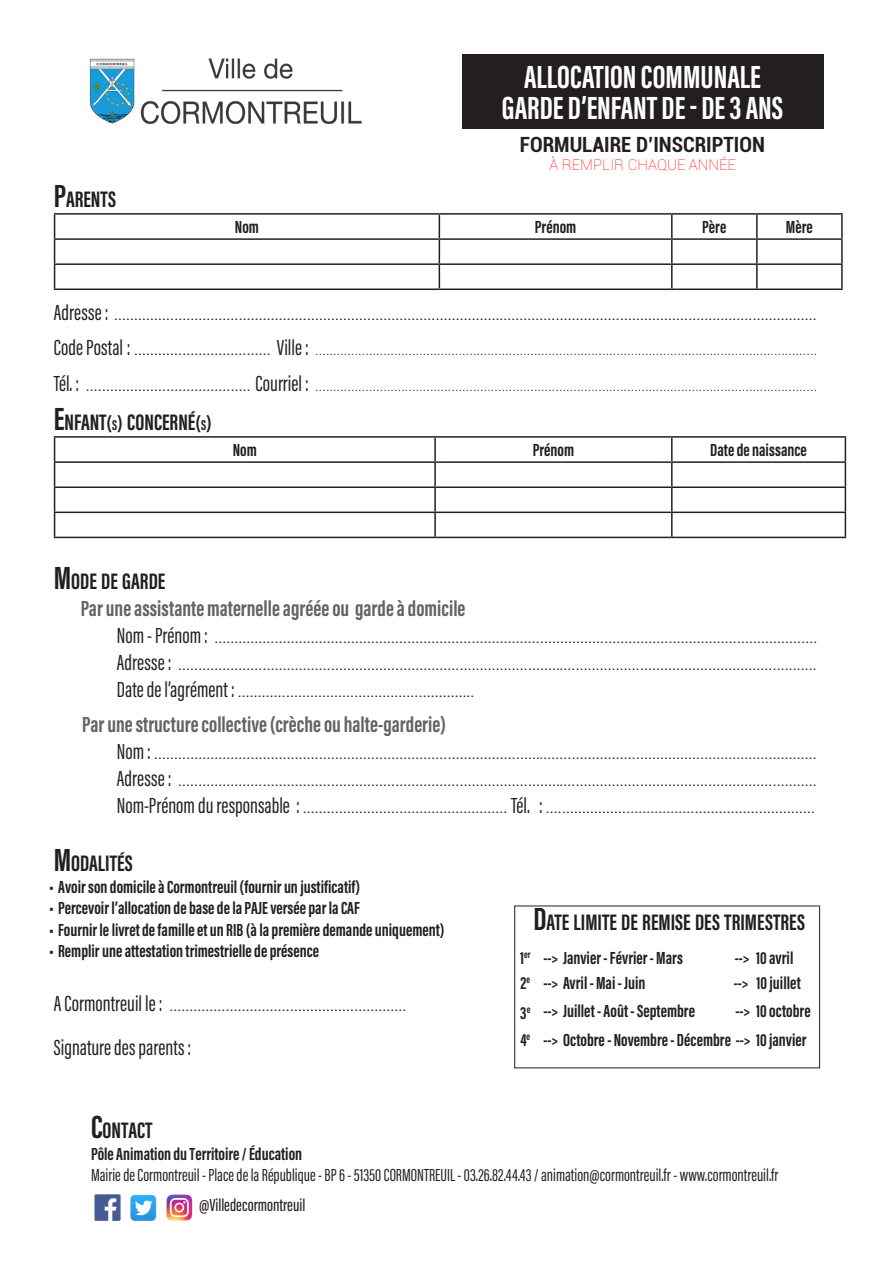
<style>
.page{position:relative;width:893px;height:1263px;background:#fff}
.page>*{position:absolute;margin:0;border:0;box-sizing:border-box;transform-origin:0 0}
.t1{font:700 33px/30.6px "Acumin Pro Extra Cond";color:#fff;text-align:center}
.t2{font:700 23.1px "Acumin Pro Extra Cond";color:#231f20}
.t3{font:700 22.5px "Acumin Pro Extra Cond";color:#636366}
.t4{font:22.5px "Acumin Pro Extra Cond";color:#231f20}
.t5{font:700 condensed 21px "Roboto";color:#231f20}
.t6{font:700 18px "Acumin Pro Extra Cond";color:#231f20}
.t7{font:18px/21.6px "Acumin Pro Extra Cond";color:#231f20}
.t8{font:500 18px "Acumin Pro Extra Cond";color:#231f20}
.t9{font:15px "Roboto";color:#231f20}
.t10{font:300 15px "Roboto";color:#231f20}
.t11{font:100 15px "Roboto";color:#f00}
.t12{font:700 10.5px "Acumin Pro Extra Cond";color:#231f20}
.s1{font-size:33px}
.s2{font-family:"Acumin Pro Extra Cond";font-size:22.5px}
.s3{font-family:"Acumin Pro Extra Cond";font-weight:400;font-size:22.5px}
.s4{font-weight:400}
.s5{font-size:21px}
.s6{font-size:14.7px}
.s7{font-size:18px}
.s8{font-weight:700}
</style>
<div class="page">
<hr style="left:54px;top:213px;width:385px;height:2px;background:#231f20">
<hr style="left:439px;top:213px;width:233px;height:2px;background:#231f20">
<hr style="left:672px;top:213px;width:85px;height:2px;background:#231f20">
<hr style="left:671px;top:215px;width:2px;height:23px;background:#231f20">
<hr style="left:757px;top:213px;width:86px;height:2px;background:#231f20">
<hr style="left:756px;top:215px;width:2px;height:23px;background:#231f20">
<hr style="left:841px;top:215px;width:2px;height:23px;background:#231f20">
<hr style="left:54px;top:238px;width:385px;height:2px;background:#231f20">
<hr style="left:439px;top:238px;width:233px;height:2px;background:#231f20">
<hr style="left:672px;top:238px;width:85px;height:2px;background:#231f20">
<hr style="left:671px;top:240px;width:2px;height:23px;background:#231f20">
<hr style="left:757px;top:238px;width:86px;height:2px;background:#231f20">
<hr style="left:756px;top:240px;width:2px;height:23px;background:#231f20">
<hr style="left:841px;top:240px;width:2px;height:23px;background:#231f20">
<hr style="left:54px;top:263px;width:385px;height:2px;background:#231f20">
<svg style="left:54px;top:215px;width:1px;height:73px"></svg>
<hr style="left:439px;top:263px;width:233px;height:2px;background:#231f20">
<svg style="left:439px;top:215px;width:1px;height:73px"></svg>
<hr style="left:672px;top:263px;width:85px;height:2px;background:#231f20">
<hr style="left:671px;top:265px;width:2px;height:23px;background:#231f20">
<hr style="left:757px;top:263px;width:86px;height:2px;background:#231f20">
<hr style="left:756px;top:265px;width:2px;height:23px;background:#231f20">
<hr style="left:841px;top:265px;width:2px;height:23px;background:#231f20">
<hr style="left:54px;top:288px;width:385px;height:2px;background:#231f20">
<hr style="left:439px;top:288px;width:233px;height:2px;background:#231f20">
<hr style="left:672px;top:288px;width:85px;height:2px;background:#231f20">
<hr style="left:757px;top:288px;width:86px;height:2px;background:#231f20">
<hr style="left:54px;top:436px;width:381px;height:2px;background:#231f20">
<hr style="left:435px;top:436px;width:237px;height:2px;background:#231f20">
<hr style="left:434px;top:438px;width:2px;height:23px;background:#231f20">
<hr style="left:672px;top:436px;width:174px;height:2px;background:#231f20">
<hr style="left:671px;top:438px;width:2px;height:23px;background:#231f20">
<hr style="left:54px;top:461px;width:381px;height:2px;background:#231f20">
<hr style="left:435px;top:461px;width:237px;height:2px;background:#231f20">
<hr style="left:434px;top:463px;width:2px;height:23px;background:#231f20">
<hr style="left:672px;top:461px;width:174px;height:2px;background:#231f20">
<hr style="left:671px;top:463px;width:2px;height:23px;background:#231f20">
<hr style="left:54px;top:486px;width:381px;height:2px;background:#231f20">
<hr style="left:435px;top:486px;width:237px;height:2px;background:#231f20">
<hr style="left:434px;top:488px;width:2px;height:24px;background:#231f20">
<hr style="left:672px;top:486px;width:174px;height:2px;background:#231f20">
<hr style="left:671px;top:488px;width:2px;height:24px;background:#231f20">
<hr style="left:54px;top:512px;width:381px;height:1px;background:#231f20">
<svg style="left:54px;top:438px;width:1px;height:99px"></svg>
<hr style="left:435px;top:512px;width:237px;height:1px;background:#231f20">
<hr style="left:434px;top:513px;width:2px;height:24px;background:#231f20">
<hr style="left:672px;top:512px;width:174px;height:1px;background:#231f20">
<hr style="left:671px;top:513px;width:2px;height:24px;background:#231f20">
<svg style="left:845px;top:438px;width:1px;height:99px"></svg>
<hr style="left:54px;top:537px;width:381px;height:1px;background:#231f20">
<hr style="left:435px;top:537px;width:237px;height:1px;background:#231f20">
<hr style="left:672px;top:537px;width:174px;height:1px;background:#231f20">
<div style="left:462px;top:54px;width:361px;height:75px;background:#231f20"></div>
<img style="left:89px;top:58px;width:273px;height:66px">
<img style="left:94px;top:1194px;width:99px;height:27px">
<div style="left:514px;top:906px;width:306px;height:162px;border:1px solid #231f20"></div>
<p class="t2" style="left:54px;top:185px;width:64px"><span class="s1">P</span>ARENTS</p>
<p class="t1" style="left:502px;top:62px;width:283px">ALLOCATION COMMUNALE<br>GARDE D’ENFANT DE - DE 3 ANS</p>
<p class="t5" style="left:520px;top:130px;width:247px">FORMULAIRE D’INSCRIPTION</p>
<p class="t11" style="left:549px;top:154px;width:188px">À REMPLIR CHAQUE ANNÉE</p>
<p class="t6" style="left:235px;top:216px;width:26px">Nom</p>
<p class="t6" style="left:535px;top:216px;width:43px">Prénom</p>
<p class="t6" style="left:702px;top:216px;width:26px">Père</p>
<p class="t6" style="left:786px;top:216px;width:29px">Mère</p>
<p class="t9" style="left:54px;top:304px;width:765px"><span class="s2">Adresse :</span> ...............................................................................................................................................................................</p>
<p class="t10" style="left:54px;top:339px;width:765px"><span class="s3">Code Postal :</span> <span class="s4">..................................</span> <span class="s3">Ville :</span> ............................................................................................................................................</p>
<p class="t10" style="left:54px;top:375px;width:765px"><span class="s3">Tél. :</span> <span class="s4">.........................................</span> <span class="s3">Courriel :</span> ............................................................................................................................................</p>
<p class="t2" style="left:54px;top:408px;width:159px"><span class="s1">E</span>NFANT<span class="s5">(</span><span class="s6">S</span><span class="s5">)</span> CONCERNÉ<span class="s5">(</span><span class="s6">S</span><span class="s5">)</span></p>
<p class="t6" style="left:233px;top:439px;width:26px">Nom</p>
<p class="t6" style="left:533px;top:439px;width:43px">Prénom</p>
<p class="t6" style="left:710px;top:439px;width:98px">Date de naissance</p>
<p class="t2" style="left:54px;top:567px;width:113px"><span class="s1">M</span>ODE DE GARDE</p>
<p class="t3" style="left:81px;top:594px;width:386px">Par une assistante maternelle agréée ou garde à domicile</p>
<p class="t9" style="left:117px;top:627px;width:702px"><span class="s2">Nom - Prénom :</span> ......................................................................................................................................................</p>
<p class="t9" style="left:117px;top:654px;width:702px"><span class="s2">Adresse :</span> ...............................................................................................................................................................</p>
<p class="t9" style="left:117px;top:681px;width:359px"><span class="s2">Date de l’agrément :</span> ...........................................................</p>
<p class="t3" style="left:82px;top:711px;width:365px">Par une structure collective (crèche ou halte-garderie)</p>
<p class="t9" style="left:117px;top:743px;width:702px"><span class="s2">Nom :</span> .....................................................................................................................................................................</p>
<p class="t9" style="left:117px;top:770px;width:702px"><span class="s2">Adresse :</span> ...............................................................................................................................................................</p>
<p class="t9" style="left:117px;top:797px;width:700px"><span class="s2">Nom-Prénom du responsable :</span> ................................................... <span class="s2">Tél. :</span> ...................................................................</p>
<p class="t2" style="left:54px;top:849px;width:81px"><span class="s1">M</span>ODALITÉS</p>
<p class="t6" style="left:49px;top:875px;width:313px">• Avoir son domicile à Cormontreuil (fournir un justificatif)</p>
<p class="t6" style="left:49px;top:897px;width:312px">• Percevoir l’allocation de base de la PAJE versée par la CAF</p>
<p class="t6" style="left:49px;top:919px;width:397px">• Fournir le livret de famille et un RIB (à la première demande uniquement)</p>
<p class="t6" style="left:49px;top:940px;width:271px">• Remplir une attestation trimestrielle de présence</p>
<p class="t9" style="left:54px;top:995px;width:354px"><span class="s2">A Cormontreuil le :</span> ...........................................................</p>
<p class="t4" style="left:54px;top:1034px;width:139px">Signature des parents :</p>
<p class="t2" style="left:534px;top:908px;width:273px"><span class="s1">D</span>ATE LIMITE DE REMISE DES TRIMESTRES</p>
<p class="t12" style="left:520px;top:948px;width:12px"><span class="s7">1</span>er</p>
<p class="t6" style="left:543px;top:946px;width:141px">--&gt; Janvier - Février - Mars</p>
<p class="t6" style="left:735px;top:946px;width:60px">--&gt; 10 avril</p>
<p class="t6" style="left:520px;top:972px;width:11px">2<sup>e</sup></p>
<p class="t6" style="left:543px;top:971px;width:104px">--&gt; Avril - Mai - Juin</p>
<p class="t6" style="left:734px;top:971px;width:68px">--&gt; 10 juillet</p>
<p class="t6" style="left:520px;top:1001px;width:12px">3<sup>e</sup></p>
<p class="t6" style="left:543px;top:1000px;width:153px">--&gt; Juillet - Août - Septembre</p>
<p class="t6" style="left:735px;top:1000px;width:77px">--&gt; 10 octobre</p>
<p class="t6" style="left:520px;top:1029px;width:11px">4<sup>e</sup></p>
<p class="t6" style="left:543px;top:1028px;width:265px">--&gt; Octobre - Novembre - Décembre --&gt; 10 janvier</p>
<p class="t2" style="left:91px;top:1116px;width:63px"><span class="s1">C</span>ONTACT</p>
<p class="t7" style="left:91px;top:1143px;width:689px"><span class="s8">Pôle Animation du Territoire / Éducation<br></span>Mairie de Cormontreuil - Place de la République - BP 6 - 51350 CORMONTREUIL - 03.26.82.44.43 / animation@cormontreuil.fr - www.cormontreuil.fr</p>
<p class="t8" style="left:199px;top:1194px;width:108px">@Villedecormontreuil</p>
</div>
